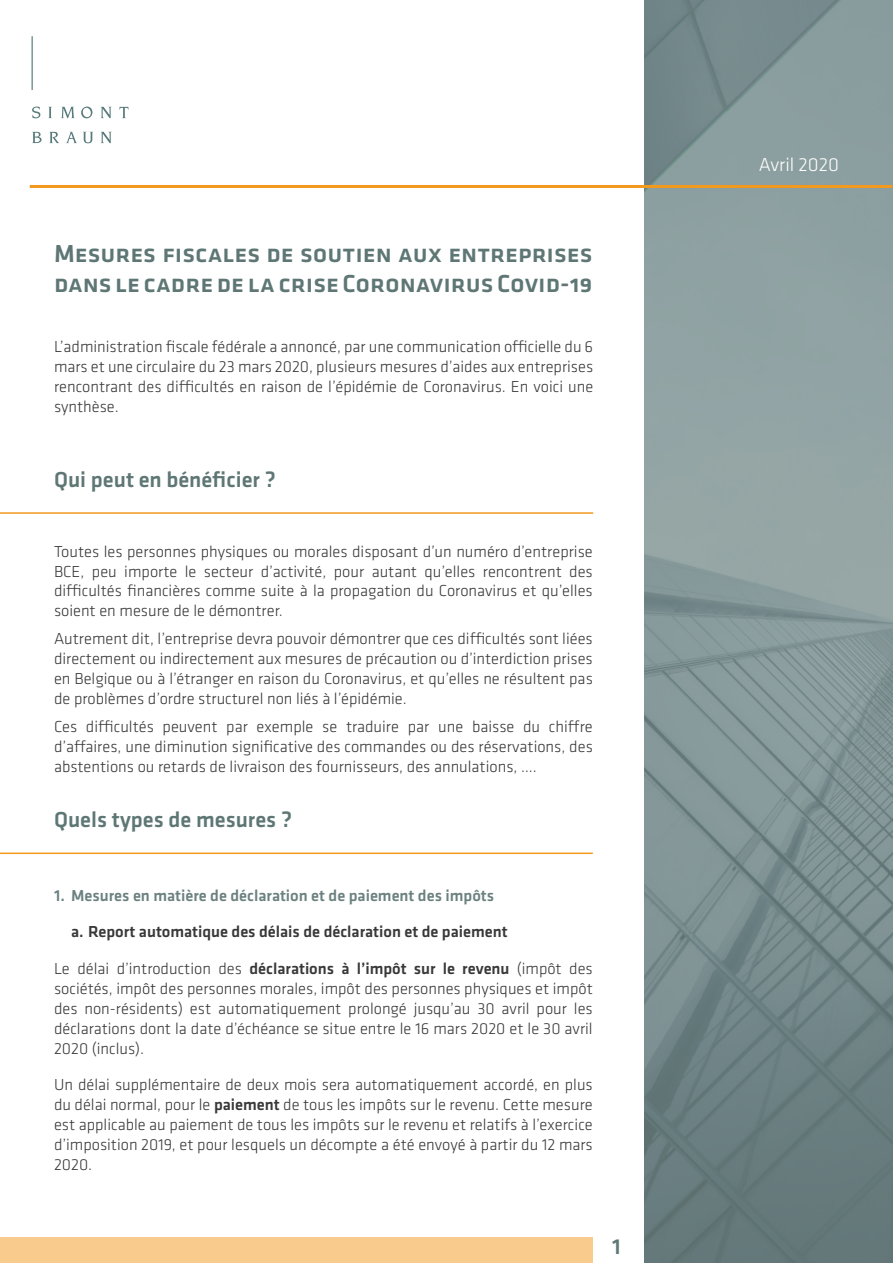
<style>
.page{position:relative;width:893px;height:1263px;background:#fff}
.page>*{position:absolute;margin:0;border:0;box-sizing:border-box;transform-origin:0 0}
.t1{font:500 25.5px/30px "Klavika";color:#5e7775}
.Titre_1_-_green_bold{font:500 22.5px "Klavika";color:#5e7775}
.t2{font:300 19.5px "Klavika";letter-spacing:-.005em;color:#fff}
.Texte{font:300 16.5px/19.8px "Klavika";color:#383839;text-align:justify}
.t3{font:500 16.5px "Klavika";color:#383839}
.t4{font:500 16.5px "Klavika";color:#6b8180}
.s1{font-weight:500}
</style>
<div class="page">
<svg style="left:644px;top:0;width:249px;height:1263px;background:#809395"></svg>
<div style="left:0;top:1237px;width:593px;height:26px;background:#f9cc8e"></div>
<hr style="left:30px;top:185px;width:862px;height:3px;background:#f2991e">
<svg style="left:32px;top:107px;width:8px;height:11px"></svg>
<svg style="left:48px;top:107px;width:4px;height:11px"></svg>
<svg style="left:61px;top:107px;width:14px;height:11px"></svg>
<svg style="left:81px;top:107px;width:11px;height:11px"></svg>
<svg style="left:101px;top:107px;width:10px;height:11px"></svg>
<svg style="left:119px;top:107px;width:10px;height:11px"></svg>
<hr style="left:32px;top:36px;width:1px;height:54px;background:#587a7b">
<svg style="left:32px;top:132px;width:10px;height:11px"></svg>
<svg style="left:49px;top:132px;width:10px;height:11px"></svg>
<svg style="left:66px;top:132px;width:11px;height:11px"></svg>
<svg style="left:83px;top:132px;width:10px;height:11px"></svg>
<svg style="left:101px;top:132px;width:10px;height:11px"></svg>
<hr style="left:0;top:512px;width:593px;height:2px;background:#f2991e">
<hr style="left:0;top:852px;width:593px;height:2px;background:#f2991e">
<p class="t1" style="left:54px;top:239px;width:540px">Mesures fiscales de soutien aux entreprises dans le cadre de la crise Coronavirus Covid-19</p>
<p class="Texte" style="left:54px;top:337px;width:541px">L’administration fiscale fédérale a annoncé, par une communication officielle du 6 mars et une circulaire du 23 mars 2020, plusieurs mesures d’aides aux entreprises rencontrant des difficultés en raison de l’épidémie de Coronavirus. En voici une synthèse.</p>
<p class="Titre_1_-_green_bold" style="left:54px;top:467px;width:223px">Qui peut en bénéficier ?</p>
<p class="Texte" style="left:54px;top:542px;width:540px">Toutes les personnes physiques ou morales disposant d’un numéro d’entreprise BCE, peu importe le secteur d’activité, pour autant qu’elles rencontrent des difficultés financières comme suite à la propagation du Coronavirus et qu’elles soient en mesure de le démontrer.</p>
<p class="Texte" style="left:54px;top:629px;width:540px">Autrement dit, l’entreprise devra pouvoir démontrer que ces difficultés sont liées directement ou indirectement aux mesures de précaution ou d’interdiction prises en Belgique ou à l’étranger en raison du Coronavirus, et qu’elles ne résultent pas de problèmes d’ordre structurel non liés à l’épidémie.</p>
<p class="Texte" style="left:54px;top:717px;width:540px">Ces difficultés peuvent par exemple se traduire par une baisse du chiffre d’affaires, une diminution significative des commandes ou des réservations, des abstentions ou retards de livraison des fournisseurs, des annulations, ….</p>
<p class="Titre_1_-_green_bold" style="left:54px;top:807px;width:240px">Quels types de mesures ?</p>
<p class="t4" style="left:54px;top:886px;width:442px">1. Mesures en matière de déclaration et de paiement des impôts</p>
<p class="t3" style="left:71px;top:923px;width:438px">a. Report automatique des délais de déclaration et de paiement</p>
<p class="Texte" style="left:54px;top:959px;width:540px">Le délai d’introduction des <span class="s1">déclarations à l’impôt sur le revenu</span> (impôt des sociétés, impôt des personnes morales, impôt des personnes physiques et impôt des non-résidents) est automatiquement prolongé jusqu’au 30 avril pour les déclarations dont la date d’échéance se situe entre le 16 mars 2020 et le 30 avril 2020 (inclus).</p>
<p class="Texte" style="left:54px;top:1075px;width:540px">Un délai supplémentaire de deux mois sera automatiquement accordé, en plus du délai normal, pour le <span class="s1">paiement</span> de tous les impôts sur le revenu. Cette mesure est applicable au paiement de tous les impôts sur le revenu et relatifs à l’exercice d’imposition 2019, et pour lesquels un décompte a été envoyé à partir du 12 mars 2020.</p>
<p class="Titre_1_-_green_bold" style="left:612px;top:1234px;width:10px">1</p>
<p class="t2" style="left:759px;top:154px;width:82px">Avril 2020</p>
</div>
